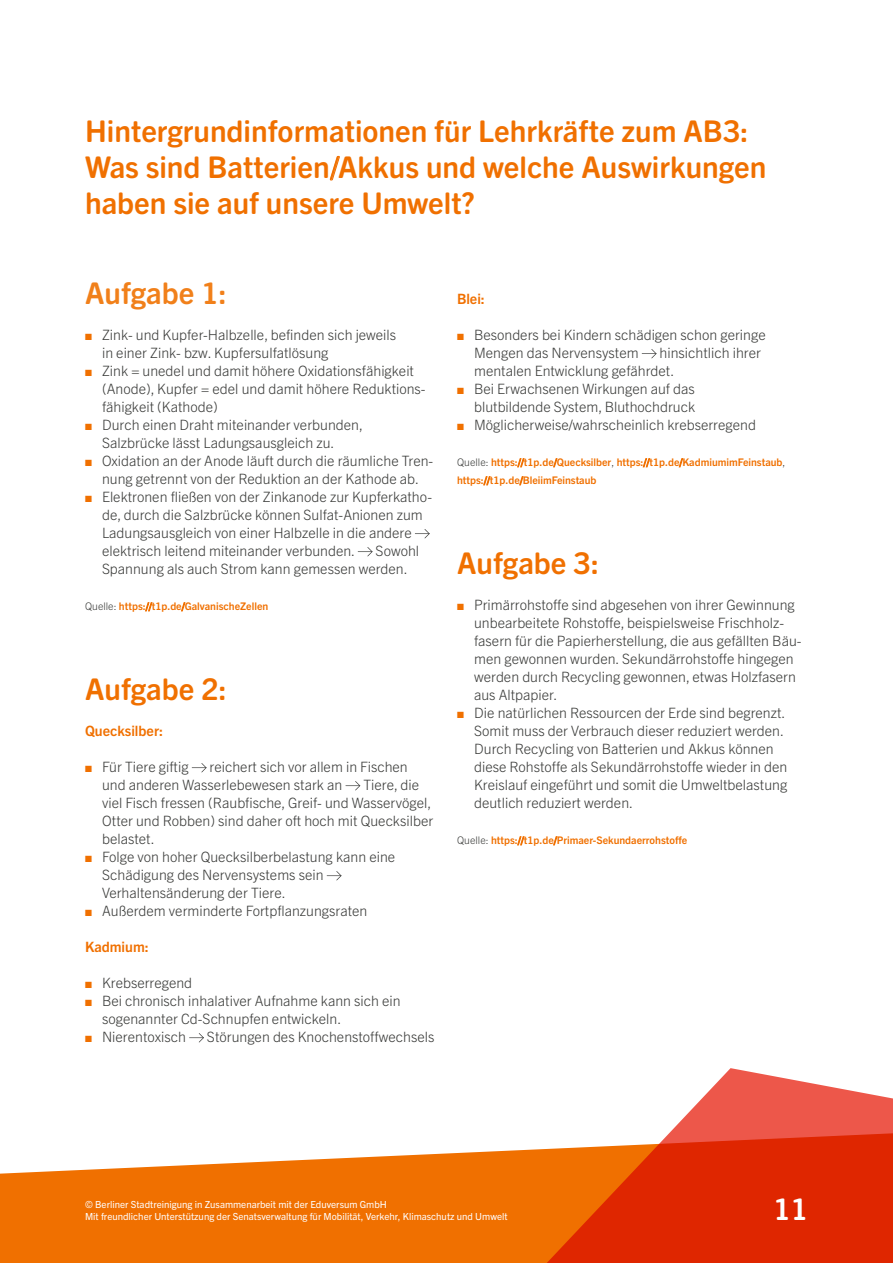
<style>
.page{position:relative;width:893px;height:1263px;background:#fff}
.page>*{position:absolute;margin:0;border:0;box-sizing:border-box;transform-origin:0 0}
.t1{font:700 30px/36px "Trade Gothic Next SR Pro";color:#f07000}
.t2{font:700 30px "Trade Gothic Next SR Pro";color:#f1801a}
.t3{font:700 30px "Trade Gothic Next SR Pro";color:#fff}
.t4{font:300 14.25px/18px "Trade Gothic Next LT Pro";color:#383937}
.t5{font:700 14.25px "Trade Gothic Next LT Pro";color:#f07000}
.t6{font:700 10.5px/18px "Trade Gothic Next LT Pro";color:#f07000}
.t7{font:9.75px/12px "Trade Gothic Next LT Pro";color:#fff}
.s1{color:#f07000}
.s2{font-weight:300;color:#383937}
</style>
<div class="page">
<svg style="left:0;top:1149px;width:535px;height:114px;fill:#f07000"></svg>
<svg style="left:535px;top:1068px;width:358px;height:195px;fill:#df2600"></svg>
<svg style="left:415px;top:529px;width:15px;height:9px"></svg>
<svg style="left:358px;top:547px;width:14px;height:9px"></svg>
<svg style="left:192px;top:763px;width:14px;height:9px"></svg>
<svg style="left:345px;top:781px;width:15px;height:9px"></svg>
<svg style="left:327px;top:871px;width:14px;height:9px"></svg>
<svg style="left:189px;top:1033px;width:15px;height:9px"></svg>
<svg style="left:642px;top:349px;width:14px;height:9px"></svg>
<h1 class="t1" style="left:85px;top:111px;width:683px">Hintergrundinformationen für Lehrkräfte zum AB3:<br>Was sind Batterien/Akkus und welche Auswirkungen haben sie auf unsere Umwelt?</h1>
<h1 class="t2" style="left:85px;top:272px;width:143px">Aufgabe 1:</h1>
<p class="t4" style="left:102px;top:325px;width:296px;text-indent:-17px"><span class="s1">■</span> Zink- und Kupfer-Halbzelle, befinden sich jeweils in einer Zink- bzw. Kupfersulfatlösung</p>
<p class="t4" style="left:102px;top:361px;width:325px;text-indent:-17px"><span class="s1">■</span> Zink = unedel und damit höhere Oxidationsfähigkeit (Anode), Kupfer = edel und damit höhere Reduktions&shy;fähigkeit (Kathode)</p>
<p class="t4" style="left:102px;top:415px;width:262px;text-indent:-17px"><span class="s1">■</span> Durch einen Draht miteinander verbunden,<br>Salzbrücke lässt Ladungsausgleich zu.</p>
<p class="t4" style="left:85px;top:451px;width:350px;text-align:center"><span class="s1">■</span> Oxidation an der Anode läuft durch die räumliche Tren&shy;nung getrennt von der Reduktion an der Kathode ab.</p>
<p class="t4" style="left:102px;top:487px;width:332px;text-indent:-17px"><span class="s1">■</span> Elektronen fließen von der Zinkanode zur Kupferkatho&shy;de, durch die Salzbrücke können Sulfat-Anionen zum Ladungsausgleich von einer Halbzelle in die andere elektrisch leitend miteinander verbunden.</p>
<p class="t4" style="left:102px;top:541px;width:319px;text-indent:274px">Sowohl<br>Spannung als auch Strom kann gemessen werden.</p>
<p class="t6" style="left:85px;top:597px;width:185px"><span class="s2">Quelle:</span> https://t1p.de/GalvanischeZellen</p>
<h1 class="t1" style="left:85px;top:669px;width:143px">Aufgabe 2:</h1>
<p class="t5" style="left:85px;top:721px;width:79px">Quecksilber:</p>
<p class="t4" style="left:85px;top:757px;width:105px"><span class="s1">■</span> Für Tiere giftig</p>
<p class="t4" style="left:102px;top:757px;width:307px;text-indent:108px">reichert sich vor allem in Fischen und anderen Wasserlebewesen stark an</p>
<p class="t4" style="left:102px;top:775px;width:333px;text-indent:261px">Tiere, die viel Fisch fressen (Raubfische, Greif- und Wasservögel, Otter und Robben) sind daher oft hoch mit Quecksilber belastet.</p>
<p class="t4" style="left:102px;top:847px;width:295px;text-indent:-17px"><span class="s1">■</span> Folge von hoher Quecksilberbelastung kann eine<br>Schädigung des Nervensystems sein<br>Verhaltensänderung der Tiere.</p>
<p class="t4" style="left:85px;top:901px;width:284px"><span class="s1">■</span> Außerdem verminderte Fortpflanzungsraten</p>
<p class="t5" style="left:85px;top:937px;width:65px">Kadmium:</p>
<p class="t4" style="left:85px;top:973px;width:109px"><span class="s1">■</span> Krebserregend</p>
<p class="t4" style="left:102px;top:991px;width:300px;text-indent:-17px"><span class="s1">■</span> Bei chronisch inhalativer Aufnahme kann sich ein sogenannter Cd-Schnupfen entwickeln.</p>
<p class="t4" style="left:85px;top:1027px;width:102px"><span class="s1">■</span> Nierentoxisch</p>
<p class="t4" style="left:207px;top:1027px;width:229px">Störungen des Knochenstoffwechsels</p>
<p class="t5" style="left:457px;top:289px;width:29px">Blei:</p>
<p class="t4" style="left:474px;top:325px;width:293px;text-indent:-17px"><span class="s1">■</span> Besonders bei Kindern schädigen schon geringe<br>Mengen das Nervensystem</p>
<p class="t4" style="left:474px;top:343px;width:288px;text-indent:185px">hinsichtlich ihrer mentalen Entwicklung gefährdet.</p>
<p class="t4" style="left:457px;top:379px;width:239px;text-align:right"><span class="s1">■</span> Bei Erwachsenen Wirkungen auf das blutbildende System, Bluthochdruck</p>
<p class="t4" style="left:457px;top:415px;width:300px"><span class="s1">■</span> Möglicherweise/wahrscheinlich krebserregend</p>
<p class="t6" style="left:457px;top:453px;width:330px"><span class="s2">Quelle:</span> https://t1p.de/Quecksilber<span class="s2">,</span> https://t1p.de/KadmiumimFeinstaub<span class="s2">, </span>https://t1p.de/BleiimFeinstaub</p>
<h1 class="t1" style="left:457px;top:543px;width:143px">Aufgabe 3:</h1>
<p class="t4" style="left:474px;top:595px;width:329px;text-indent:-17px"><span class="s1">■</span> Primärrohstoffe sind abgesehen von ihrer Gewinnung unbearbeitete Rohstoffe, beispielsweise Frischholz&shy;fasern für die Papierherstellung, die aus gefällten Bäu&shy;men gewonnen wurden. Sekundärrohstoffe hingegen werden durch Recycling gewonnen, etwas Holzfasern aus Altpapier.</p>
<p class="t4" style="left:474px;top:703px;width:315px;text-indent:-17px"><span class="s1">■</span> Die natürlichen Ressourcen der Erde sind begrenzt.<br>Somit muss der Verbrauch dieser reduziert werden.<br>Durch Recycling von Batterien und Akkus können diese Rohstoffe als Sekundärrohstoffe wieder in den Kreislauf eingeführt und somit die Umweltbelastung deutlich reduziert werden.</p>
<p class="t6" style="left:457px;top:831px;width:232px"><span class="s2">Quelle:</span> https://t1p.de/Primaer-Sekundaerrohstoffe</p>
<p class="t7" style="left:85px;top:1198px;width:424px">© Berliner Stadtreinigung in Zusammenarbeit mit der Eduversum GmbH<br>Mit freundlicher Unterstützung der Senatsverwaltung für Mobilität, Verkehr, Klimaschutz und Umwelt</p>
<h1 class="t3" style="left:773px;top:1188px;width:36px">11</h1>
</div>
